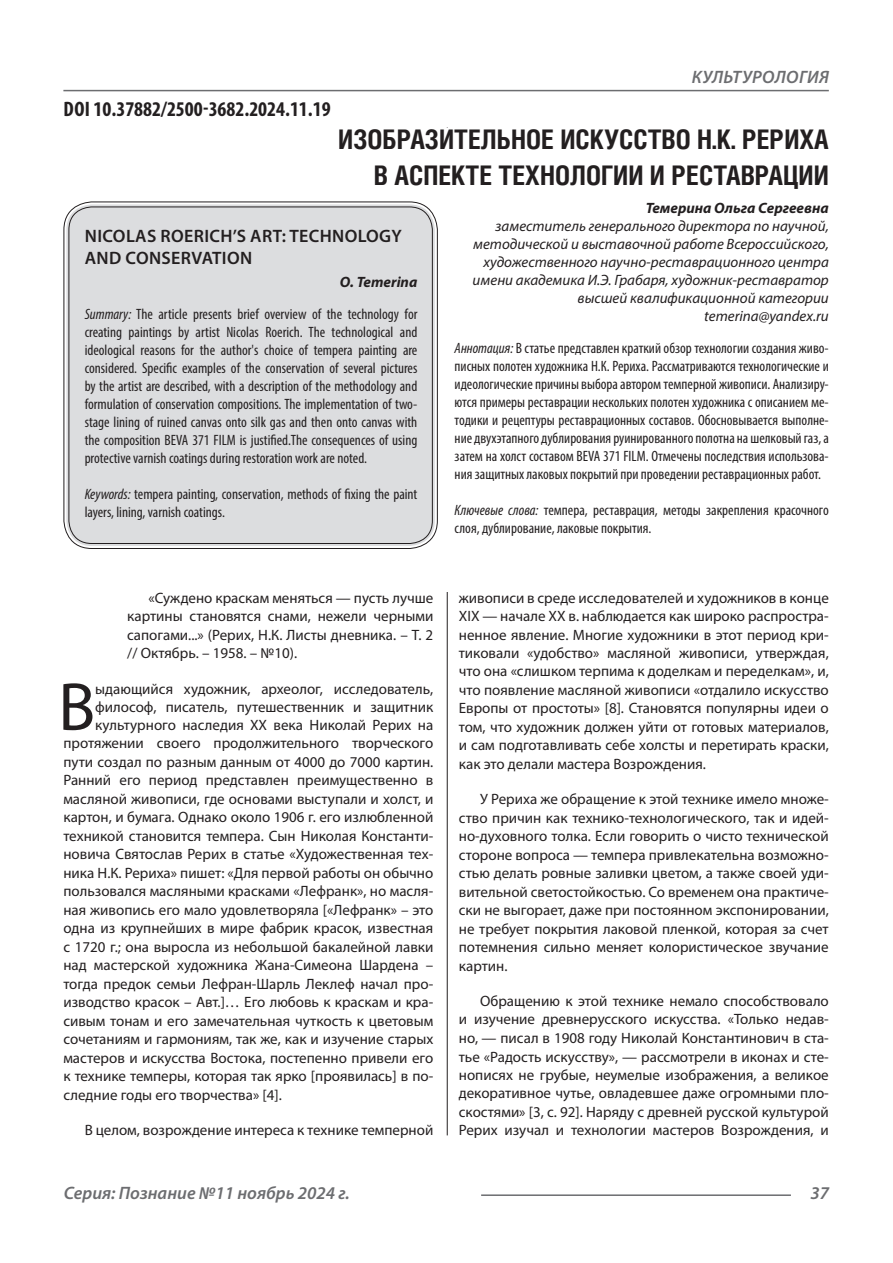
<style>
.page{position:relative;width:893px;height:1263px;background:#fff}
.page>*{position:absolute;margin:0;border:0;box-sizing:border-box;transform-origin:0 0}
.Статья_текст_первый{font:68.4px "Myriad Pro";color:#231f20}
.Статья_название{font:700 27px "Helios Cond C";color:#231f20}
.ДОИ{font:700 condensed 21px "Myriad Pro";color:#231f20}
.Статья_название_англ{font:600 18px/21.6px "Myriad Pro";letter-spacing:.02em;color:#231f20}
.t1{font:italic 600 18px "Myriad Pro";color:#6c6d70}
.t2{font:italic 600 18px "Myriad Pro";letter-spacing:.02em;color:#6c6d70}
.Статья_текст{font:15px/18.5px "Myriad Pro";color:#231f20;text-align:justify}
.Статья_текст_первый-2{font:15px "Myriad Pro";color:#231f20}
.Статья_аннотация_анг{font:condensed 15px/18px "Myriad Pro";color:#231f20;text-align:justify}
.Статья_аннотация_тек{font:condensed 15px/18px "Myriad Pro";color:#231f20;text-align:justify}
.Статья_автор_инфо{font:italic 15px/18px "Myriad Pro";color:#231f20;text-align:right}
.Статья_автор_инфо-2{font:italic 700 15px "Myriad Pro";color:#231f20}
.Статья_автор_англ{font:italic 700 15px "Myriad Pro";color:#231f20}
.s1{font-style:italic}
</style>
<div class="page">
<hr style="left:447px;top:128px;width:1px;height:1007px;background:#231f20">
<hr style="left:63px;top:90px;width:766px;height:1px;background:#6c6d70">
<hr style="left:481px;top:1194px;width:310px;height:2px;background:#6c6d70">
<div style="left:443px;top:128px;width:10px;height:463px;background:#fff"></div>
<div style="left:66px;top:204px;width:369px;height:342px;background:#dcdddf;border-radius:26px"></div>
<div style="left:68px;top:206px;width:365px;height:338px;border:1px solid #231f20;border-radius:23px"></div>
<p class="ДОИ" style="left:64px;top:96px;width:269px">DOI 10.37882/2500-3682.2024.11.19</p>
<p class="t2" style="left:692px;top:66px;width:139px">КУЛЬТУРОЛОГИЯ</p>
<p class="Статья_название" style="left:338px;top:124px;width:492px">ИЗОБРАЗИТЕЛЬНОЕ ИСКУССТВО Н.К. РЕРИХА</p>
<p class="Статья_название" style="left:374px;top:160px;width:457px">В АСПЕКТЕ ТЕХНОЛОГИИ И РЕСТАВРАЦИИ</p>
<p class="Статья_автор_инфо-2" style="left:646px;top:198px;width:185px">Темерина Ольга Сергеевна</p>
<p class="Статья_автор_инфо" style="left:473px;top:216px;width:358px">заместитель генерального директора по научной, методической и выставочной работе Всероссийского, художественного научно-реставрационного центра имени академика И.Э. Грабаря, художник-реставратор высшей квалификационной категории</p>
<p class="Статья_автор_инфо" style="left:704px;top:306px;width:126px">temerina@yandex.ru</p>
<p class="Статья_аннотация_тек" style="left:455px;top:339px;width:376px"><span class="s1">Аннотация:</span> В статье представлен краткий обзор технологии создания живо&shy;писных полотен художника Н.К. Рериха. Рассматриваются технологические и идеологические причины выбора автором темперной живописи. Анализиру&shy;ются примеры реставрации нескольких полотен художника с описанием ме&shy;тодики и рецептуры реставрационных составов. Обосновывается выполне&shy;ние двухэтапного дублирования руинированного полотна на шелковый газ, а затем на холст составом BEVA 371 FILM. Отмечены последствия использова&shy;ния защитных лаковых покрытий при проведении реставрационных работ.</p>
<p class="Статья_аннотация_тек" style="left:455px;top:501px;width:376px"><span class="s1">Ключевые слова:</span> темпера, реставрация, методы закрепления красочного слоя, дублирование, лаковые покрытия.</p>
<p class="Статья_название_англ" style="left:85px;top:225px;width:319px">NICOLAS ROERICH’S ART: TECHNOLOGY<br>AND CONSERVATION</p>
<p class="Статья_автор_англ" style="left:340px;top:272px;width:79px">O. Temerina</p>
<p class="Статья_аннотация_анг" style="left:85px;top:305px;width:334px"><span class="s1">Summary:</span> The article presents brief overview of the technology for creating paintings by artist Nicolas Roerich. The technological and ideological reasons for the author's choice of tempera painting are considered. Specific examples of the conservation of several pictures by the artist are described, with a description of the methodology and formulation of conservation compositions. The implementation of two&shy;stage lining of ruined canvas onto silk gas and then onto canvas with the composition BEVA 371 FILM is justified.The consequences of using protective varnish coatings during restoration work are noted.</p>
<p class="Статья_аннотация_анг" style="left:85px;top:485px;width:334px"><span class="s1">Keywords:</span> tempera painting, conservation, methods of fixing the paint layers, lining, varnish coatings.</p>
<p class="Статья_текст" style="left:127px;top:588px;width:308px;text-indent:21px">«Суждено краскам меняться — пусть лучше картины становятся снами, нежели черными сапогами...» (Рерих, Н.К. Листы дневника. – Т. 2 // Октябрь. – 1958. – №10).</p>
<p class="Статья_текст_первый" style="left:58px;top:665px;width:39px">В</p>
<p class="Статья_текст_первый-2" style="left:95px;top:679px;width:340px">ыдающийся художник, археолог, исследователь,</p>
<p class="Статья_текст_первый-2" style="left:95px;top:697px;width:340px">философ, писатель, путешественник и защитник</p>
<p class="Статья_текст_первый-2" style="left:95px;top:715px;width:340px">культурного наследия XX века Николай Рерих на</p>
<p class="Статья_текст_первый-2" style="left:63px;top:734px;width:371px">протяжении своего продолжительного творческого</p>
<p class="Статья_текст_первый-2" style="left:63px;top:752px;width:371px">пути создал по разным данным от 4000 до 7000 картин.</p>
<p class="Статья_текст_первый-2" style="left:63px;top:771px;width:371px">Ранний его период представлен преимущественно в</p>
<p class="Статья_текст_первый-2" style="left:63px;top:789px;width:371px">масляной живописи, где основами выступали и холст, и</p>
<p class="Статья_текст_первый-2" style="left:63px;top:808px;width:371px">картон, и бумага. Однако около 1906 г. его излюбленной</p>
<p class="Статья_текст_первый-2" style="left:63px;top:826px;width:371px">техникой становится темпера. Сын Николая Константи-</p>
<p class="Статья_текст_первый-2" style="left:63px;top:845px;width:371px">новича Святослав Рерих в статье «Художественная тех-</p>
<p class="Статья_текст_первый-2" style="left:63px;top:863px;width:371px">ника Н.К. Рериха» пишет: «Для первой работы он обычно</p>
<p class="Статья_текст_первый-2" style="left:63px;top:882px;width:371px">пользовался масляными красками «Лефранк», но масля-</p>
<p class="Статья_текст_первый-2" style="left:63px;top:900px;width:371px">ная живопись его мало удовлетворяла [«Лефранк» – это</p>
<p class="Статья_текст_первый-2" style="left:63px;top:919px;width:371px">одна из крупнейших в мире фабрик красок, известная</p>
<p class="Статья_текст_первый-2" style="left:63px;top:937px;width:371px">с 1720 г.; она выросла из небольшой бакалейной лавки</p>
<p class="Статья_текст_первый-2" style="left:63px;top:956px;width:371px">над мастерской художника Жана-Симеона Шардена –</p>
<p class="Статья_текст_первый-2" style="left:63px;top:974px;width:371px">тогда предок семьи Лефран-Шарль Леклеф начал про-</p>
<p class="Статья_текст_первый-2" style="left:63px;top:993px;width:371px">изводство красок – Авт.]… Его любовь к краскам и кра-</p>
<p class="Статья_текст_первый-2" style="left:63px;top:1011px;width:371px">сивым тонам и его замечательная чуткость к цветовым</p>
<p class="Статья_текст_первый-2" style="left:63px;top:1030px;width:371px">сочетаниям и гармониям, так же, как и изучение старых</p>
<p class="Статья_текст_первый-2" style="left:63px;top:1048px;width:371px">мастеров и искусства Востока, постепенно привели его</p>
<p class="Статья_текст_первый-2" style="left:63px;top:1067px;width:371px">к технике темперы, которая так ярко [проявилась] в по-</p>
<p class="Статья_текст_первый-2" style="left:63px;top:1085px;width:220px">следние годы его творчества» [4].</p>
<p class="Статья_текст" style="left:85px;top:1121px;width:350px">В целом, возрождение интереса к технике темперной</p>
<p class="Статья_текст" style="left:459px;top:588px;width:371px">живописи в среде исследователей и художников в конце XIX — начале ХХ в. наблюдается как широко распростра&shy;ненное явление. Многие художники в этот период кри&shy;тиковали «удобство» масляной живописи, утверждая, что она «слишком терпима к доделкам и переделкам», и, что появление масляной живописи «отдалило искусство Европы от простоты» [8]. Становятся популярны идеи о том, что художник должен уйти от готовых материалов, и сам подготавливать себе холсты и перетирать краски, как это делали мастера Возрождения.</p>
<p class="Статья_текст" style="left:459px;top:790px;width:371px;text-indent:21px">У Рериха же обращение к этой технике имело множе&shy;ство причин как технико-технологического, так и идей&shy;но-духовного толка. Если говорить о чисто технической стороне вопроса — темпера привлекательна возможно&shy;стью делать ровные заливки цветом, а также своей уди&shy;вительной светостойкостью. Со временем она практиче&shy;ски не выгорает, даже при постоянном экспонировании, не требует покрытия лаковой пленкой, которая за счет потемнения сильно меняет колористическое звучание картин.</p>
<p class="Статья_текст" style="left:459px;top:991px;width:371px;text-indent:21px">Обращению к этой технике немало способствовало и изучение древнерусского искусства. «Только недав&shy;но, — писал в 1908 году Николай Константинович в ста&shy;тье «Радость искусству», — рассмотрели в иконах и сте&shy;нописях не грубые, неумелые изображения, а великое декоративное чутье, овладевшее даже огромными пло&shy;скостями» [3, с. 92]. Наряду с древней русской культурой Рерих изучал и технологии мастеров Возрождения, и</p>
<p class="t1" style="left:64px;top:1182px;width:288px">Серия: Познание №11 ноябрь 2024 г.</p>
<p class="t1" style="left:810px;top:1182px;width:20px">37</p>
</div>
